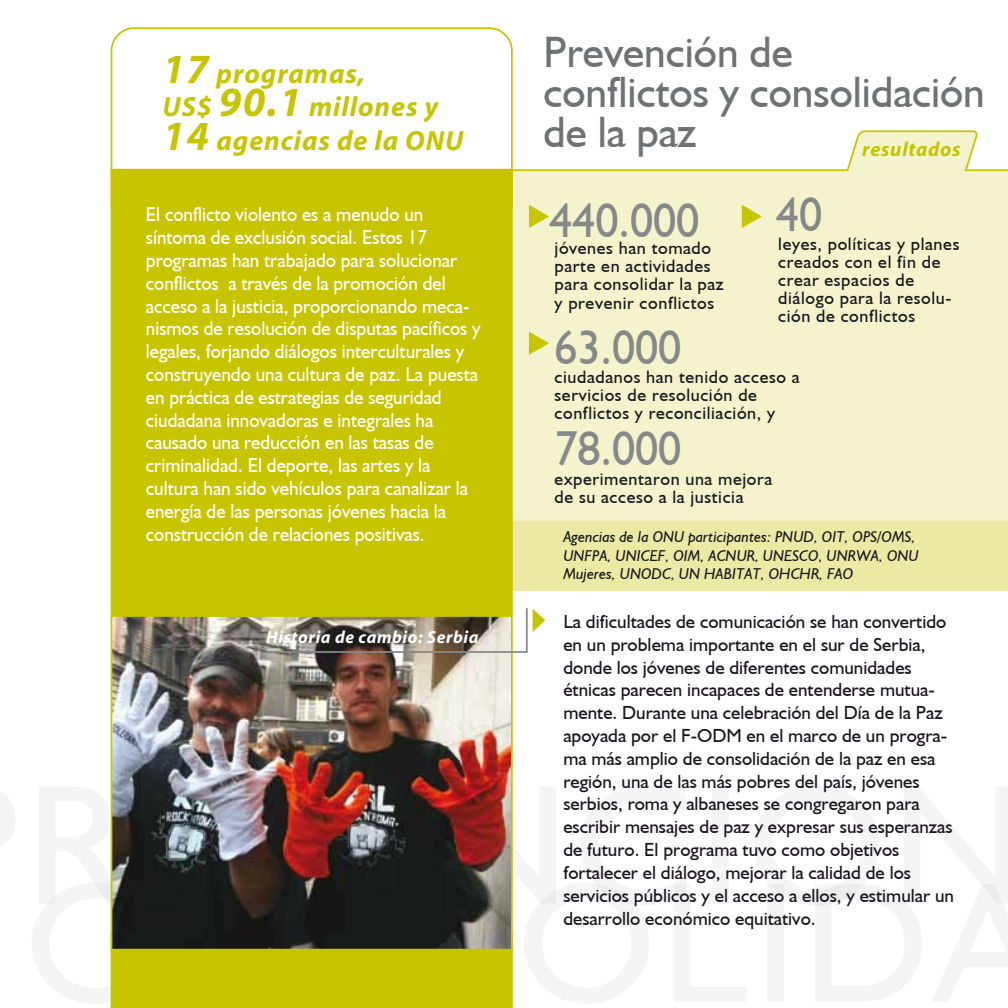
<style>
.page{position:relative;width:1008px;height:1008px;background:#fff}
.page>*{position:absolute;margin:0;border:0;box-sizing:border-box;transform-origin:0 0}
.t1{font:49px "Humanist 521 BT";letter-spacing:-.005em;color:#87888a;scale:.94 1}
.t2{font:44.1px/40.1px "Humanist 521 BT";color:#707172}
.t3{font:italic 700 27.82px/33.6px "Myriad";letter-spacing:.035em;color:#c7c400}
.t4{font:20.3px/22.8px "Humanist 521 BT";color:#fff;scale:.94 1}
.t5{font:italic 700 20.3px "Myriad";letter-spacing:.035em;color:#c7c400}
.t6{font:19.07px/22.8px "Humanist 521 BT";color:#1a171c}
.t7{font:18.03px/18px "Humanist 521 BT";letter-spacing:.035em;color:#1a171c}
.t8{font:italic 700 17.5px "Myriad";letter-spacing:.035em;color:#fff}
.t9{font:italic 15.75px/18.9px "Humanist 521 BT";color:#1a171c}
.s1{font-size:41.65px}
</style>
<div class="page">
<svg style="left:514px;top:130px;width:494px;height:40px"></svg>
<div style="left:513px;top:170px;width:495px;height:351px;background:#f4f3cd"></div>
<div style="left:513px;top:521px;width:495px;height:70px;background:#ebe9a4"></div>
<svg style="left:110px;top:27px;width:404px;height:182px"></svg>
<div style="left:111px;top:169px;width:402px;height:447px;background:#c7c400;border:2px solid #c7c400"></div>
<div style="left:111px;top:951px;width:402px;height:57px;background:#c7c400"></div>
<img style="left:114px;top:618px;width:396px;height:330px">
<div style="left:111px;top:615px;width:402px;height:336px;border:2px solid #c7c400"></div>
<svg style="left:263px;top:606px;width:282px;height:48px"></svg>
<svg style="left:527px;top:204px;width:24px;height:26px"></svg>
<svg style="left:527px;top:331px;width:24px;height:25px"></svg>
<svg style="left:740px;top:204px;width:24px;height:26px"></svg>
<h3 class="t3" style="left:163px;top:58px;width:302px"><span class="s1">17</span> programas,<br>US$ <span class="s1">90.1</span> millones y<br><span class="s1">14</span> agencias de la ONU</h3>
<p class="t4" style="left:146px;top:203px;width:358px">El conflicto violento es a menudo un síntoma de exclusión social. Estos 17 programas han trabajado para solucionar conflictos a través de la promoción del acceso a la justicia, proporcionando meca&shy;nismos de resolución de disputas pacíficos y legales, forjando diálogos interculturales y construyendo una cultura de paz. La puesta en práctica de estrategias de seguridad ciudadana innovadoras e integrales ha causado una reducción en las tasas de criminalidad. El deporte, las artes y la cultura han sido vehículos para canalizar la energía de las personas jóvenes hacia la construcción de relaciones positivas.</p>
<p class="t8" style="left:266px;top:628px;width:214px">Historia de cambio: Serbia</p>
<h2 class="t2" style="left:543px;top:31px;width:443px">Prevención de<br>conflictos y consolidación de la paz</h2>
<p class="t5" style="left:862px;top:139px;width:100px">resultados</p>
<h1 class="t1" style="left:550px;top:190px;width:161px">440.000</h1>
<h1 class="t1" style="left:776px;top:184px;width:51px">40</h1>
<p class="t7" style="left:555px;top:239px;width:171px">jóvenes han tomado parte en actividades para consolidar la paz y prevenir conflictos</p>
<p class="t7" style="left:778px;top:235px;width:183px">leyes, políticas y planes creados con el fin de crear espacios de diálogo para la resolu&shy;ción de conflictos</p>
<h1 class="t1" style="left:555px;top:317px;width:136px">63.000</h1>
<p class="t7" style="left:555px;top:368px;width:247px">ciudadanos han tenido acceso a servicios de resolución de conflictos y reconciliación, y</p>
<h1 class="t1" style="left:555px;top:418px;width:136px">78.000</h1>
<p class="t7" style="left:555px;top:469px;width:219px">experimentaron una mejora de su acceso a la justicia</p>
<p class="t9" style="left:563px;top:527px;width:357px">Agencias de la ONU participantes: PNUD, OIT, OPS/OMS,<br>UNFPA, UNICEF, OIM, ACNUR, UNESCO, UNRWA, ONU<br>Mujeres, UNODC, UN HABITAT, OHCHR, FAO</p>
<p class="t6" style="left:563px;top:610px;width:392px">La dificultades de comunicación se han convertido en un problema importante en el sur de Serbia, donde los jóvenes de diferentes comunidades étnicas parecen incapaces de entenderse mutua&shy;mente. Durante una celebración del Día de la Paz apoyada por el F-ODM en el marco de un progra&shy;ma más amplio de consolidación de la paz en esa región, una de las más pobres del país, jóvenes serbios, roma y albaneses se congregaron para escribir mensajes de paz y expresar sus esperanzas de futuro. El programa tuvo como objetivos fortalecer el diálogo, mejorar la calidad de los servicios públicos y el acceso a ellos, y estimular un desarrollo económico equitativo.</p>
</div>
